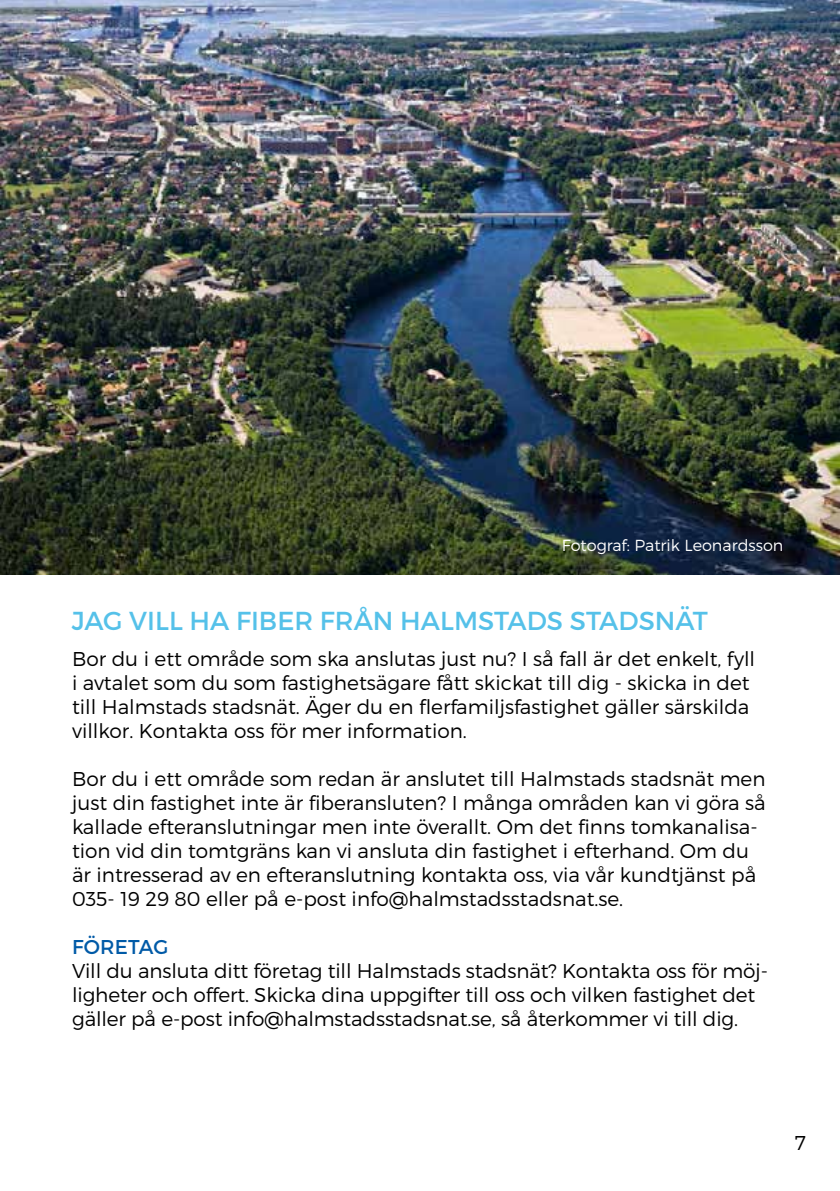
<style>
.page{position:relative;width:840px;height:1191px;background:#fff}
.page>*{position:absolute;margin:0;border:0;box-sizing:border-box;transform-origin:0 0}
.t1{font:26px "Montserrat";color:#55c1e9}
.t2{font:300 20px/24px "Montserrat";color:#000}
.t3{font:20px "Montserrat";letter-spacing:.01em;color:#005aa7}
.t4{font:300 16px "Montserrat";color:#fff}
</style>
<div class="page">
<img style="left:0;top:0;width:839px;height:574px">
<p class="t4" style="left:561px;top:536px;width:223px">Fotograf: Patrik Leonardsson</p>
<h1 class="t1" style="left:72px;top:605px;width:637px">JAG VILL HA FIBER FRÅN HALMSTADS STADSNÄT</h1>
<p class="t2" style="left:72px;top:647px;width:684px">Bor du i ett område som ska anslutas just nu? I så fall är det enkelt, fyll i avtalet som du som fastighetsägare fått skickat till dig - skicka in det till Halmstads stadsnät. Äger du en flerfamiljsfastighet gäller särskilda villkor. Kontakta oss för mer information.</p>
<p class="t2" style="left:72px;top:767px;width:694px">Bor du i ett område som redan är anslutet till Halmstads stadsnät men just din fastighet inte är fiberansluten? I många områden kan vi göra så kallade efteranslutningar men inte överallt. Om det finns tomkanalisa&shy;tion vid din tomtgräns kan vi ansluta din fastighet i efterhand. Om du är intresserad av en efteranslutning kontakta oss, via vår kundtjänst på 035- 19 29 80 eller på e-post info@halmstadsstadsnat.se.</p>
<p class="t3" style="left:72px;top:935px;width:98px">FÖRETAG</p>
<p class="t2" style="left:72px;top:959px;width:697px">Vill du ansluta ditt företag till Halmstads stadsnät? Kontakta oss för möj&shy;ligheter och offert. Skicka dina uppgifter till oss och vilken fastighet det gäller på e-post info@halmstadsstadsnat.se, så återkommer vi till dig.</p>
<p class="t2" style="left:794px;top:1130px;width:13px">7</p>
</div>
